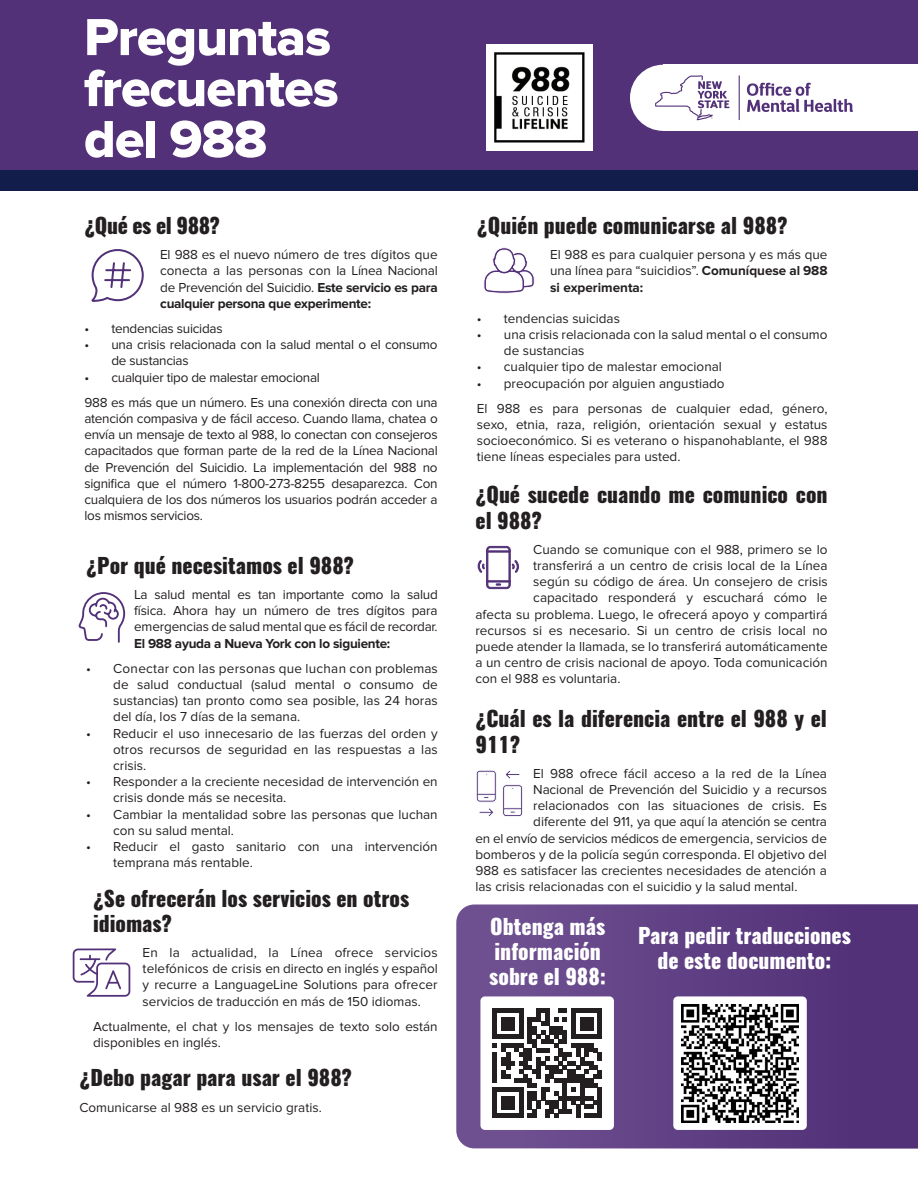
<style>
.page{position:relative;width:918px;height:1188px;background:#fff}
.page>*{position:absolute;margin:0;border:0;box-sizing:border-box;transform-origin:0 0}
.t1{font:54px/51px "Proxima Nova Extrabld";letter-spacing:-.02em;color:#fff}
.t2{font:800 21px/25.2px "Oswald";color:#231f20}
.t3{font:800 21px/25.2px "Oswald";color:#fff}
.t4{font:800 21px "Oswald";letter-spacing:-.02em;color:#231f20}
.t5{font:13.5px/16.2px "Proxima Nova";color:#231f20;text-align:justify}
.t6{font:13.5px/16.2px "Proxima Nova";letter-spacing:-.02em;color:#231f20}
.s1{font-weight:700}
</style>
<div class="page">
<div style="left:0;top:0;width:918px;height:187px;background:#523178"></div>
<img style="left:487px;top:45px;width:105px;height:106px">
<div style="left:663px;top:65px;width:255px;height:66px;background:#fff"></div>
<div style="left:630px;top:65px;width:66px;height:66px;background:#fff;border-radius:50%"></div>
<hr style="left:739px;top:76px;width:1px;height:44px;background:#523178">
<svg style="left:747px;top:83px;width:106px;height:29px"></svg>
<svg style="left:655px;top:75px;width:74px;height:45px"></svg>
<svg style="left:91px;top:249px;width:53px;height:53px"></svg>
<svg style="left:78px;top:592px;width:48px;height:51px"></svg>
<svg style="left:73px;top:948px;width:57px;height:49px"></svg>
<svg style="left:484px;top:247px;width:51px;height:47px"></svg>
<svg style="left:478px;top:546px;width:41px;height:43px"></svg>
<svg style="left:456px;top:904px;width:462px;height:244px;background:#5f3f83"></svg>
<svg style="left:476px;top:770px;width:47px;height:47px"></svg>
<div style="left:0;top:170px;width:918px;height:21px;background:#121d4b"></div>
<div style="left:480px;top:996px;width:134px;height:134px;background:#fff;border-radius:4px"></div>
<svg style="left:493px;top:1008px;width:109px;height:110px"></svg>
<div style="left:673px;top:996px;width:134px;height:134px;background:#fff;border-radius:4px"></div>
<img style="left:681px;top:1005px;width:118px;height:118px">
<h1 class="t1" style="left:84px;top:14px;width:256px">Preguntas frecuentes del 988</h1>
<p class="t4" style="left:84px;top:211px;width:137px">¿Qué es el 988?</p>
<p class="t5" style="left:160px;top:247px;width:279px">El 988 es el nuevo número de tres dígitos que conecta a las personas con la Línea Nacional de Prevención del Suicidio. <span class="s1">Este servicio es para cualquier persona que experimente:</span></p>
<p class="t6" style="left:84px;top:321px;width:140px">• tendencias suicidas</p>
<p class="t6" style="left:111px;top:337px;width:328px;text-indent:-27px">• una crisis relacionada con la salud mental o el consumo de sustancias</p>
<p class="t6" style="left:84px;top:365px;width:355px;line-height:25.2px">• cualquier tipo de malestar emocional<br>988 es más que un número. Es una conexión directa con una</p>
<p class="t5" style="left:84px;top:411px;width:355px">atención compasiva y de fácil acceso. Cuando llama, chatea o envía un mensaje de texto al 988, lo conectan con consejeros capacitados que forman parte de la red de la Línea Nacional de Prevención del Suicidio. La implementación del 988 no significa que el número 1-800-273-8255 desaparezca. Con cualquiera de los dos números los usuarios podrán acceder a los mismos servicios.</p>
<p class="t2" style="left:86px;top:554px;width:269px">¿Por qué necesitamos el 988?</p>
<p class="t5" style="left:134px;top:587px;width:305px">La salud mental es tan importante como la salud física. Ahora hay un número de tres dígitos para emergencias de salud mental que es fácil de recordar.<br><span class="s1">El 988 ayuda a Nueva York con lo siguiente:</span></p>
<p class="t5" style="left:113px;top:660px;width:326px;text-indent:-27px">• Conectar con las personas que luchan con problemas de salud conductual (salud mental o consumo de sustancias) tan pronto como sea posible, las 24 horas del día, los 7 días de la semana.</p>
<p class="t5" style="left:113px;top:725px;width:326px;text-indent:-27px">• Reducir el uso innecesario de las fuerzas del orden y otros recursos de seguridad en las respuestas a las crisis.</p>
<p class="t5" style="left:113px;top:774px;width:326px;text-indent:-27px">• Responder a la creciente necesidad de intervención en crisis donde más se necesita.</p>
<p class="t5" style="left:113px;top:806px;width:326px;text-indent:-27px">• Cambiar la mentalidad sobre las personas que luchan con su salud mental.</p>
<p class="t5" style="left:113px;top:839px;width:326px;text-indent:-27px">• Reducir el gasto sanitario con una intervención temprana más rentable.</p>
<p class="t2" style="left:93px;top:886px;width:318px">¿Se ofrecerán los servicios en otros idiomas?</p>
<p class="t5" style="left:143px;top:945px;width:297px">En la actualidad, la Línea ofrece servicios telefónicos de crisis en directo en inglés y español y recurre a LanguageLine Solutions para ofrecer servicios de traducción en más de 150 idiomas.</p>
<p class="t5" style="left:93px;top:1018px;width:346px">Actualmente, el chat y los mensajes de texto solo están disponibles en inglés.</p>
<p class="t2" style="left:79px;top:1066px;width:274px">¿Debo pagar para usar el 988?</p>
<p class="t5" style="left:79px;top:1099px;width:244px">Comunicarse al 988 es un servicio gratis.</p>
<p class="t2" style="left:477px;top:214px;width:312px">¿Quién puede comunicarse al 988?</p>
<p class="t5" style="left:550px;top:247px;width:279px">El 988 es para cualquier persona y es más que una línea para “suicidios”. <span class="s1">Comuníquese al 988 si experimenta:</span></p>
<p class="t5" style="left:477px;top:310px;width:145px">• tendencias suicidas</p>
<p class="t5" style="left:504px;top:327px;width:325px;text-indent:-27px">• una crisis relacionada con la salud mental o el consumo de sustancias</p>
<p class="t5" style="left:477px;top:359px;width:247px">• cualquier tipo de malestar emocional</p>
<p class="t5" style="left:477px;top:375px;width:249px">• preocupación por alguien angustiado</p>
<p class="t5" style="left:477px;top:400px;width:352px">El 988 es para personas de cualquier edad, género, sexo, etnia, raza, religión, orientación sexual y estatus socioeconómico. Si es veterano o hispanohablante, el 988 tiene líneas especiales para usted.</p>
<p class="t2" style="left:476px;top:483px;width:354px">¿Qué sucede cuando me comunico con el 988?</p>
<p class="t5" style="left:533px;top:541px;width:296px">Cuando se comunique con el 988, primero se lo</p>
<p class="t5" style="left:533px;top:558px;width:296px">transferirá a un centro de crisis local de la Línea</p>
<p class="t5" style="left:533px;top:574px;width:296px">según su código de área. Un consejero de crisis</p>
<p class="t5" style="left:533px;top:590px;width:296px">capacitado responderá y escuchará cómo le</p>
<p class="t5" style="left:476px;top:606px;width:354px">afecta su problema. Luego, le ofrecerá apoyo y compartirá</p>
<p class="t5" style="left:476px;top:622px;width:354px">recursos si es necesario. Si un centro de crisis local no</p>
<p class="t5" style="left:476px;top:639px;width:354px">puede atender la llamada, se lo transferirá automáticamente</p>
<p class="t5" style="left:476px;top:655px;width:354px">a un centro de crisis nacional de apoyo. Toda comunicación</p>
<p class="t5" style="left:476px;top:671px;width:147px">con el 988 es voluntaria.</p>
<p class="t2" style="left:476px;top:707px;width:353px">¿Cuál es la diferencia entre el 988 y el<br>911?</p>
<p class="t5" style="left:533px;top:765px;width:295px">El 988 ofrece fácil acceso a la red de la Línea</p>
<p class="t5" style="left:533px;top:782px;width:295px">Nacional de Prevención del Suicidio y a recursos</p>
<p class="t5" style="left:533px;top:798px;width:295px">relacionados con las situaciones de crisis. Es</p>
<p class="t6" style="left:533px;top:814px;width:295px">diferente del 911, ya que aquí la atención se centra</p>
<p class="t6" style="left:476px;top:830px;width:353px">en el envío de servicios médicos de emergencia, servicios de</p>
<p class="t5" style="left:476px;top:846px;width:353px">bomberos y de la policía según corresponda. El objetivo del</p>
<p class="t5" style="left:476px;top:863px;width:353px">988 es satisfacer las crecientes necesidades de atención a</p>
<p class="t5" style="left:476px;top:879px;width:323px">las crisis relacionadas con el suicidio y la salud mental.</p>
<p class="t3" style="left:489px;top:914px;width:118px">Obtenga más información sobre el 988:</p>
<p class="t3" style="left:638px;top:923px;width:214px;text-align:center">Para pedir traducciones de este documento:</p>
</div>
